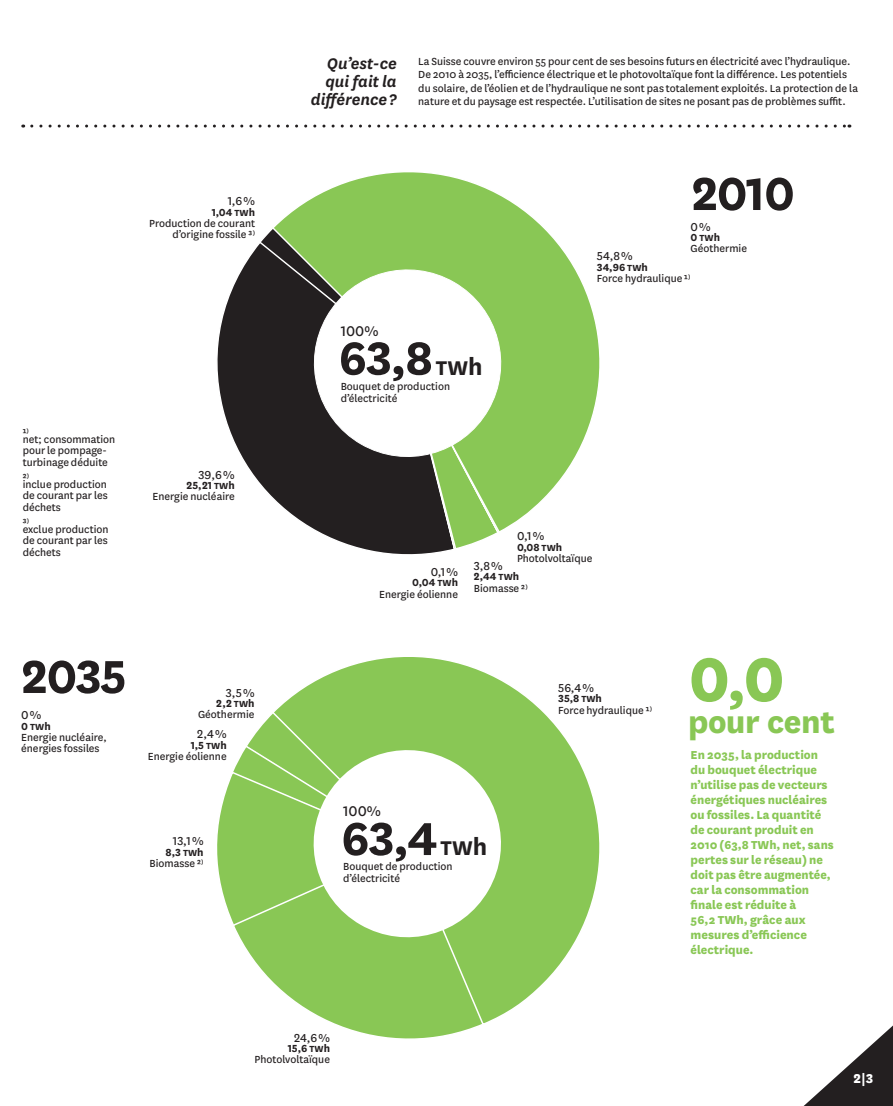
<style>
.page{position:relative;width:893px;height:1106px;background:#fff}
.page>*{position:absolute;margin:0;border:0;box-sizing:border-box;transform-origin:0 0}
.t1{font:600 120px "National";color:#89c755}
.t2{font:700 54px "National";letter-spacing:-.03em;color:#231f20}
.t3{font:800 36px "National";letter-spacing:-.01em;color:#89c755}
.t4{font:700 23.25px "National";color:#231f20}
.t5{font:italic 600 18px/18px "National";color:#231f20;text-align:right}
.t6{font:16.5px "National";color:#231f20}
.t7{font:800 15px "National";color:#fff}
.t8{font:800 13.5px/15px "National";color:#89c755}
.t9{font:13.5px "National";color:#231f20}
.t10{font:12px/11.2px "National";color:#231f20}
.t11{font:500 12px "National";color:#231f20}
.s1{font-weight:700}
.s2{font-weight:700;font-size:10.35px}
.s3{font-weight:500}
.s4{font-size:27px}
.s5{font-size:72px}
</style>
<div class="page">
<svg style="left:217px;top:247px;width:219px;height:308px"></svg>
<svg style="left:277px;top:172px;width:323px;height:358px"></svg>
<svg style="left:257px;top:225px;width:245px;height:327px"></svg>
<svg style="left:217px;top:715px;width:54px;height:202px"></svg>
<svg style="left:231px;top:845px;width:246px;height:194px"></svg>
<svg style="left:271px;top:657px;width:329px;height:369px"></svg>
<svg style="left:32px;top:125px;width:818px;height:3px"></svg>
<svg style="left:301px;top:257px;width:213px;height:213px"></svg>
<svg style="left:300px;top:737px;width:214px;height:213px"></svg>
<svg style="left:803px;top:1025px;width:90px;height:81px"></svg>
<p class="t9" style="left:228px;top:192px;width:29px">1,6 %</p>
<p class="t10" style="left:149px;top:206px;width:108px;text-align:right"><span class="s1">1,04</span> <span class="s2">TW</span><span class="s1">h<br></span>Production de courant d’origine fossile <span class="s3">3)</span></p>
<p class="t11" style="left:23px;top:423px;width:8px">1)</p>
<p class="t10" style="left:23px;top:433px;width:94px">net; consommation pour le pompage&shy;turbinage déduite</p>
<p class="t11" style="left:23px;top:468px;width:8px">2)</p>
<p class="t10" style="left:23px;top:478px;width:87px;text-align:justify">inclue production de courant par les déchets</p>
<p class="t11" style="left:23px;top:513px;width:8px">3)</p>
<p class="t10" style="left:23px;top:523px;width:87px;text-align:justify">exclue production de courant par les déchets</p>
<p class="t9" style="left:199px;top:465px;width:38px">39,6 %</p>
<p class="t10" style="left:153px;top:479px;width:84px;text-align:right"><span class="s1">25,21</span> <span class="s2">TW</span><span class="s1">h<br></span>Energie nucléaire</p>
<h2 class="t2" style="left:21px;top:638px;width:107px">2035</h2>
<p class="t9" style="left:21px;top:706px;width:22px">0 %</p>
<p class="t10" style="left:21px;top:719px;width:87px"><span class="s1">0</span> <span class="s2">TW</span><span class="s1">h<br></span>Energie nucléaire, énergies fossiles</p>
<p class="t9" style="left:226px;top:683px;width:30px">3,5 %</p>
<p class="t10" style="left:198px;top:697px;width:58px;text-align:right"><span class="s1">2,2</span> <span class="s2">TW</span><span class="s1">h<br></span>Géothermie</p>
<p class="t9" style="left:197px;top:725px;width:31px">2,4 %</p>
<p class="t10" style="left:148px;top:738px;width:80px;text-align:right"><span class="s1">1,5</span> <span class="s2">TW</span><span class="s1">h<br></span>Energie éolienne</p>
<p class="t9" style="left:173px;top:832px;width:32px">13,1 %</p>
<p class="t10" style="left:150px;top:845px;width:56px;text-align:right"><span class="s1">8,3</span> <span class="s2">TW</span><span class="s1">h<br></span>Biomasse <span class="s3">2)</span></p>
<h3 class="t5" style="left:311px;top:54px;width:87px">Qu’est-ce qui fait la différence ?</h3>
<p class="t10" style="left:418px;top:54px;width:441px;line-height:13.5px">La Suisse couvre environ 55 pour cent de ses besoins futurs en électricité avec l’hydraulique.<br>De 2010 à 2035, l’efficience électrique et le photovoltaïque font la différence. Les potentiels du solaire, de l’éolien et de l’hydraulique ne sont pas totalement exploités. La protection de la nature et du paysage est respectée. L’utilisation de sites ne posant pas de problèmes suffit.</p>
<h2 class="t2" style="left:691px;top:155px;width:105px">2010</h2>
<p class="t9" style="left:691px;top:217px;width:22px">0 %</p>
<p class="t10" style="left:691px;top:231px;width:58px"><span class="s1">0</span> <span class="s2">TW</span><span class="s1">h<br></span>Géothermie</p>
<p class="t9" style="left:597px;top:247px;width:37px">54,8 %</p>
<p class="t10" style="left:597px;top:261px;width:95px"><span class="s1">34,96</span> <span class="s2">TW</span><span class="s1">h<br></span>Force hydraulique <span class="s3">1)</span></p>
<h3 class="t6" style="left:341px;top:319px;width:39px">100%</h3>
<h2 class="t2" style="left:339px;top:320px;width:96px">63,8</h2>
<h3 class="t4" style="left:436px;top:351px;width:48px">TW<span class="s4">h</span></h3>
<p class="t10" style="left:341px;top:379px;width:111px;line-height:12px">Bouquet de production d’électricité</p>
<p class="t9" style="left:431px;top:562px;width:29px">0,1 %</p>
<p class="t10" style="left:379px;top:576px;width:80px;text-align:right"><span class="s1">0,04</span> <span class="s2">TW</span><span class="s1">h<br></span>Energie éolienne</p>
<p class="t9" style="left:517px;top:527px;width:29px">0,1 %</p>
<p class="t10" style="left:517px;top:540px;width:77px"><span class="s1">0,08</span> <span class="s2">TW</span><span class="s1">h<br></span>Photolvoltaïque</p>
<p class="t9" style="left:474px;top:556px;width:30px">3,8 %</p>
<p class="t10" style="left:474px;top:570px;width:56px"><span class="s1">2,44</span> <span class="s2">TW</span><span class="s1">h<br></span>Biomasse <span class="s3">2)</span></p>
<p class="t9" style="left:558px;top:679px;width:37px">56,4 %</p>
<p class="t10" style="left:558px;top:692px;width:95px"><span class="s1">35,8</span> <span class="s2">TW</span><span class="s1">h<br></span>Force hydraulique <span class="s3">1)</span></p>
<h3 class="t6" style="left:343px;top:800px;width:39px">100%</h3>
<h2 class="t2" style="left:341px;top:800px;width:98px">63,4</h2>
<h3 class="t4" style="left:441px;top:831px;width:48px">TW<span class="s4">h</span></h3>
<p class="t10" style="left:343px;top:859px;width:111px;line-height:12px">Bouquet de production d’électricité</p>
<h1 class="t1" style="left:688px;top:581px;width:99px">0<span class="s5">,</span>0</h1>
<h3 class="t3" style="left:688px;top:695px;width:148px">pour cent</h3>
<p class="t8" style="left:691px;top:746px;width:145px">En 2035, la production du bouquet électrique n’utilise pas de vecteurs énergétiques nucléaires ou fossiles. La quantité de courant produit en<br>2010 (63,8 TWh, net, sans pertes sur le réseau) ne doit pas être augmentée, car la consommation finale est réduite à<br>56,2 TWh, grâce aux mesures d’efficience électrique.</p>
<p class="t9" style="left:294px;top:1028px;width:37px">24,6 %</p>
<p class="t10" style="left:255px;top:1042px;width:77px;text-align:right"><span class="s1">15,6</span> <span class="s2">TW</span><span class="s1">h<br></span>Photolvoltaïque</p>
<p class="t7" style="left:853px;top:1067px;width:21px">2|3</p>
</div>
